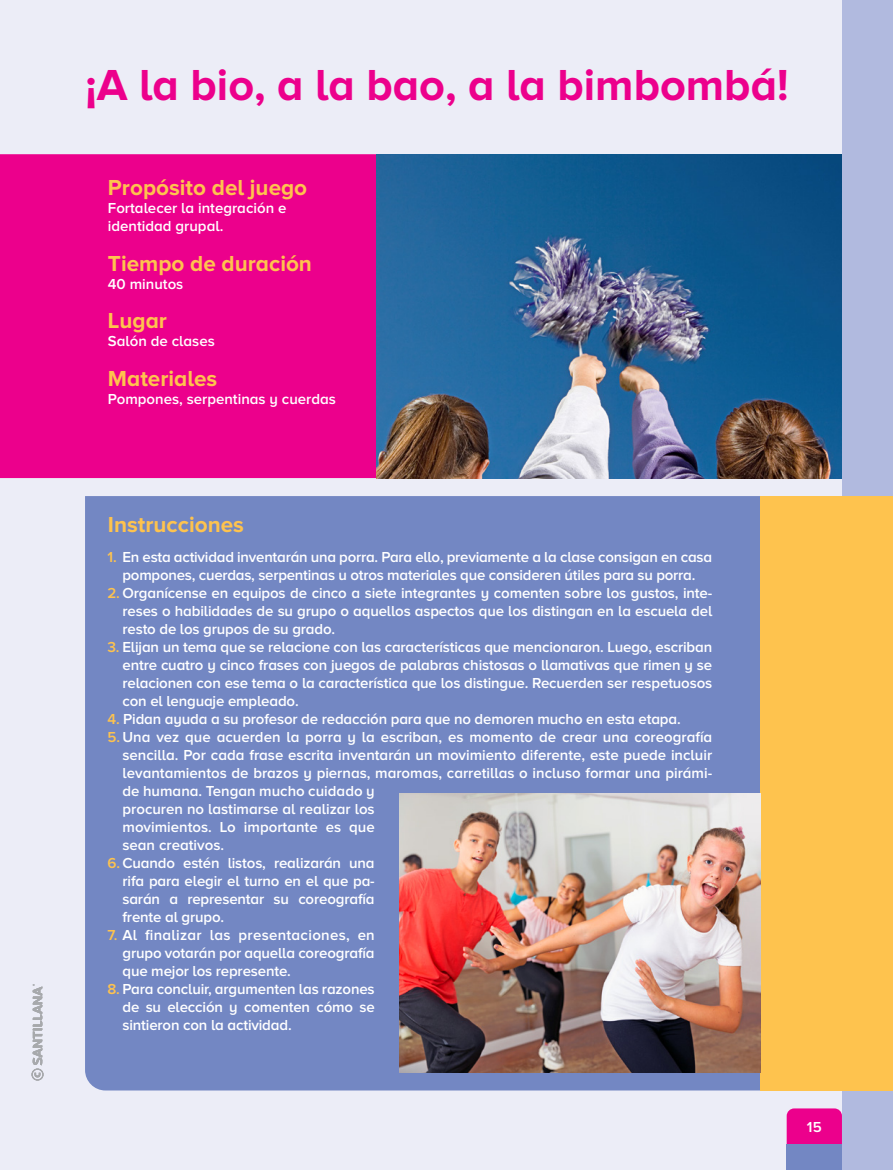
<style>
.page{position:relative;width:893px;height:1170px;background:#fff}
.page>*{position:absolute;margin:0;border:0;box-sizing:border-box;transform-origin:0 0}
.t1{font:700 45px "Proxima Nova A";color:#ec008c}
.t2{font:700 22.5px "Proxima Nova A";color:#fec34e}
.t3{font:600 15px/18px "Proxima Nova A";letter-spacing:-.01em;color:#fff;text-align:justify}
.s1{color:#fec34e}
</style>
<div class="page">
<div style="left:0;top:0;width:893px;height:1169px;background:#ecedf7"></div>
<div style="left:842px;top:0;width:51px;height:1169px;background:#b1badf"></div>
<div style="left:787px;top:1108px;width:55px;height:36px;background:#ec008c"></div>
<div style="left:787px;top:1144px;width:55px;height:25px;background:#7387c3"></div>
<div style="left:85px;top:496px;width:675px;height:594px;background:#7387c3"></div>
<div style="left:760px;top:496px;width:133px;height:594px;background:#fec34e"></div>
<div style="left:0;top:154px;width:376px;height:324px;background:#ec008c"></div>
<img style="left:400px;top:793px;width:360px;height:279px">
<img style="left:376px;top:154px;width:466px;height:324px">
<svg style="left:32px;top:984px;width:12px;height:96px"></svg>
<h1 class="t1" style="left:85px;top:59px;width:705px">¡A la bio, a la bao, a la bimbombá!</h1>
<h2 class="t2" style="left:108px;top:175px;width:201px">Propósito del juego</h2>
<p class="t3" style="left:108px;top:199px;width:180px">Fortalecer la integración e identidad grupal.</p>
<h2 class="t2" style="left:108px;top:250px;width:206px">Tiempo de duración</h2>
<p class="t3" style="left:108px;top:274px;width:77px">40 minutos</p>
<h2 class="t2" style="left:108px;top:308px;width:61px">Lugar</h2>
<p class="t3" style="left:108px;top:332px;width:108px">Salón de clases</p>
<h2 class="t2" style="left:108px;top:365px;width:111px">Materiales</h2>
<p class="t3" style="left:108px;top:389px;width:230px">Pompones, serpentinas y cuerdas</p>
<h2 class="t2" style="left:108px;top:511px;width:137px">Instrucciones</h2>
<p class="t3" style="left:107px;top:547px;width:606px;text-align:center"><span class="s1">1.</span> En esta actividad inventarán una porra. Para ello, previamente a la clase consigan en casa pompones, cuerdas, serpentinas u otros materiales que consideren útiles para su porra.</p>
<p class="t3" style="left:122px;top:583px;width:591px;text-indent:-15px"><span class="s1">2.</span> Organícense en equipos de cinco a siete integrantes y comenten sobre los gustos, inte&shy;reses o habilidades de su grupo o aquellos aspectos que los distingan en la escuela del resto de los grupos de su grado.</p>
<p class="t3" style="left:122px;top:637px;width:591px;text-indent:-15px"><span class="s1">3.</span> Elijan un tema que se relacione con las características que mencionaron. Luego, escriban entre cuatro y cinco frases con juegos de palabras chistosas o llamativas que rimen y se relacionen con ese tema o la característica que los distingue. Recuerden ser respetuosos con el lenguaje empleado.</p>
<p class="t3" style="left:107px;top:709px;width:575px"><span class="s1">4.</span> Pidan ayuda a su profesor de redacción para que no demoren mucho en esta etapa.</p>
<p class="t3" style="left:122px;top:727px;width:591px;text-indent:-15px"><span class="s1">5.</span> Una vez que acuerden la porra y la escriban, es momento de crear una coreografía sencilla. Por cada frase escrita inventarán un movimiento diferente, este puede incluir levantamientos de brazos y piernas, maromas, carretillas o incluso formar una pirámi-</p>
<p class="t3" style="left:122px;top:781px;width:254px">de humana. Tengan mucho cuidado y procuren no lastimarse al realizar los movimientos. Lo importante es que sean creativos.</p>
<p class="t3" style="left:122px;top:853px;width:254px;text-indent:-15px"><span class="s1">6.</span> Cuando estén listos, realizarán una rifa para elegir el turno en el que pa&shy;sarán a representar su coreografía frente al grupo.</p>
<p class="t3" style="left:122px;top:925px;width:254px;text-indent:-15px"><span class="s1">7.</span> Al finalizar las presentaciones, en grupo votarán por aquella coreografía que mejor los represente.</p>
<p class="t3" style="left:122px;top:979px;width:254px;text-indent:-15px"><span class="s1">8.</span> Para concluir, argumenten las razones de su elección y comenten cómo se sintieron con la actividad.</p>
<p class="t3" style="left:807px;top:1117px;width:16px">15</p>
</div>
